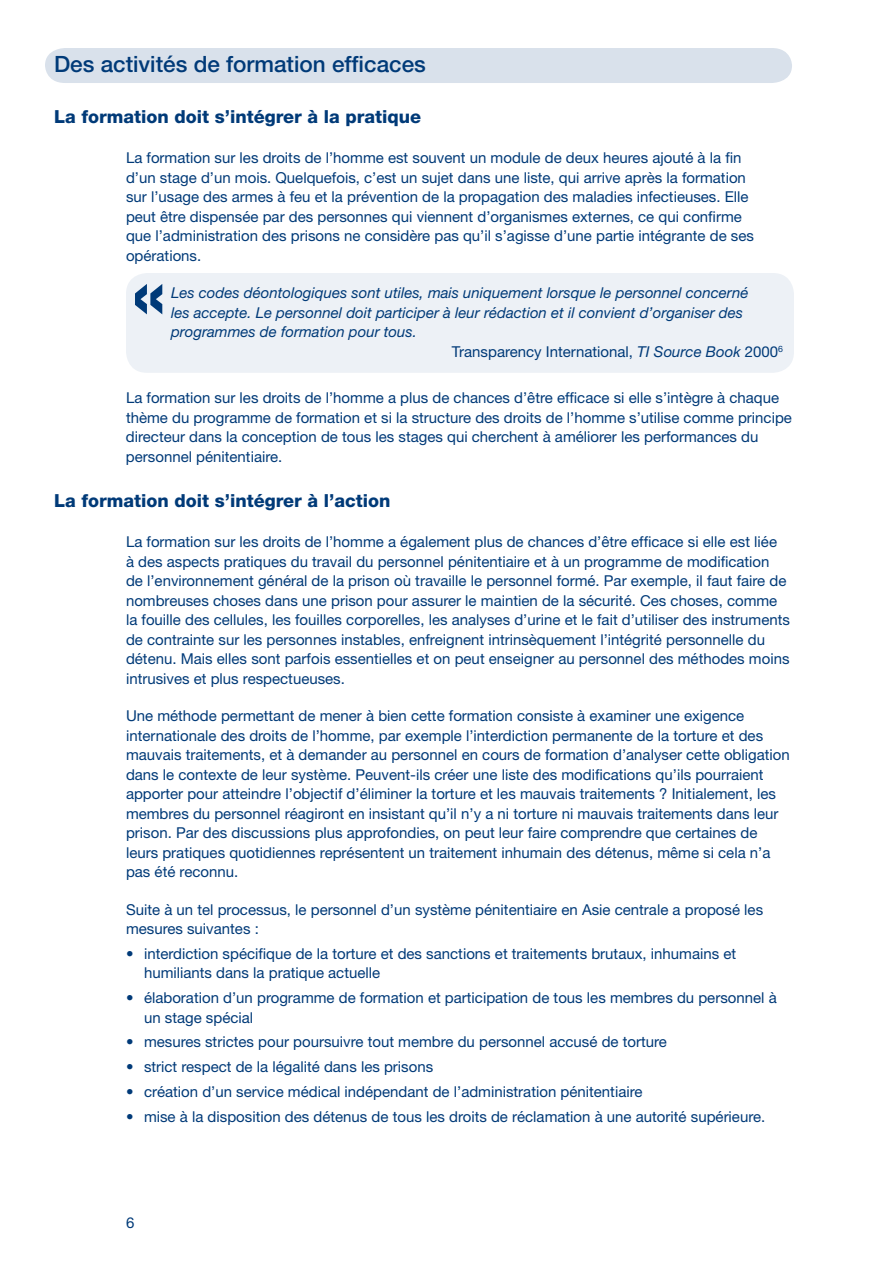
<style>
.page{position:relative;width:893px;height:1263px;background:#fff}
.page>*{position:absolute;margin:0;border:0;box-sizing:border-box;transform-origin:0 0}
.t1{font:500 22.5px "Helvetica Neue";color:#003a78}
.t2{font:800 18px "Helvetica Neue";color:#003a78}
.t3{font:15px/19.5px "Helvetica Neue";color:#003a78}
.t4{font:italic 15px "Helvetica Neue";color:#003a78}
.s1{font-style:italic}
</style>
<div class="page">
<div style="left:126px;top:273px;width:668px;height:100px;background:#edf1f6;border-radius:21px"></div>
<div style="left:45px;top:48px;width:747px;height:35px;background:#d9e1eb"></div>
<svg style="left:135px;top:284px;width:27px;height:30px"></svg>
<h1 class="t1" style="left:54px;top:50px;width:373px">Des activités de formation efficaces</h1>
<p class="t2" style="left:54px;top:105px;width:369px">La formation doit s’intégrer à la pratique</p>
<p class="t3" style="left:126px;top:148px;width:629px">La formation sur les droits de l’homme est souvent un module de deux heures ajouté à la fin d’un stage d’un mois. Quelquefois, c’est un sujet dans une liste, qui arrive après la formation sur l’usage des armes à feu et la prévention de la propagation des maladies infectieuses. Elle peut être dispensée par des personnes qui viennent d’organismes externes, ce qui confirme que l’administration des prisons ne considère pas qu’il s’agisse d’une partie intégrante de ses opérations.</p>
<p class="t4" style="left:171px;top:284px;width:579px">Les codes déontologiques sont utiles, mais uniquement lorsque le personnel concerné</p>
<p class="t4" style="left:171px;top:303px;width:574px">les accepte. Le personnel doit participer à leur rédaction et il convient d’organiser des</p>
<p class="t4" style="left:171px;top:323px;width:247px">programmes de formation pour tous.</p>
<p class="t3" style="left:452px;top:341px;width:332px">Transparency International, <span class="s1">TI Source Book</span> 2000<sup>6</sup></p>
<p class="t3" style="left:126px;top:388px;width:667px">La formation sur les droits de l’homme a plus de chances d’être efficace si elle s’intègre à chaque thème du programme de formation et si la structure des droits de l’homme s’utilise comme principe directeur dans la conception de tous les stages qui cherchent à améliorer les performances du personnel pénitentiaire.</p>
<p class="t2" style="left:54px;top:489px;width:338px">La formation doit s’intégrer à l’action</p>
<p class="t3" style="left:126px;top:532px;width:665px">La formation sur les droits de l’homme a également plus de chances d’être efficace si elle est liée<br>à des aspects pratiques du travail du personnel pénitentiaire et à un programme de modification de l’environnement général de la prison où travaille le personnel formé. Par exemple, il faut faire de nombreuses choses dans une prison pour assurer le maintien de la sécurité. Ces choses, comme la fouille des cellules, les fouilles corporelles, les analyses d’urine et le fait d’utiliser des instruments de contrainte sur les personnes instables, enfreignent intrinsèquement l’intégrité personnelle du détenu. Mais elles sont parfois essentielles et on peut enseigner au personnel des méthodes moins intrusives et plus respectueuses.</p>
<p class="t3" style="left:126px;top:706px;width:665px">Une méthode permettant de mener à bien cette formation consiste à examiner une exigence internationale des droits de l’homme, par exemple l’interdiction permanente de la torture et des mauvais traitements, et à demander au personnel en cours de formation d’analyser cette obligation dans le contexte de leur système. Peuvent-ils créer une liste des modifications qu’ils pourraient apporter pour atteindre l’objectif d’éliminer la torture et les mauvais traitements ? Initialement, les membres du personnel réagiront en insistant qu’il n’y a ni torture ni mauvais traitements dans leur prison. Par des discussions plus approfondies, on peut leur faire comprendre que certaines de leurs pratiques quotidiennes représentent un traitement inhumain des détenus, même si cela n’a pas été reconnu.</p>
<p class="t3" style="left:126px;top:899px;width:639px">Suite à un tel processus, le personnel d’un système pénitentiaire en Asie centrale a proposé les mesures suivantes :</p>
<p class="t3" style="left:144px;top:943px;width:594px;text-indent:-18px">• interdiction spécifique de la torture et des sanctions et traitements brutaux, inhumains et humiliants dans la pratique actuelle</p>
<p class="t3" style="left:144px;top:988px;width:634px;text-indent:-18px">• élaboration d’un programme de formation et participation de tous les membres du personnel à un stage spécial</p>
<p class="t3" style="left:126px;top:1032px;width:542px">• mesures strictes pour poursuivre tout membre du personnel accusé de torture</p>
<p class="t3" style="left:126px;top:1057px;width:309px">• strict respect de la légalité dans les prisons</p>
<p class="t3" style="left:126px;top:1081px;width:518px">• création d’un service médical indépendant de l’administration pénitentiaire</p>
<p class="t3" style="left:126px;top:1106px;width:641px">• mise à la disposition des détenus de tous les droits de réclamation à une autorité supérieure.</p>
</div>
